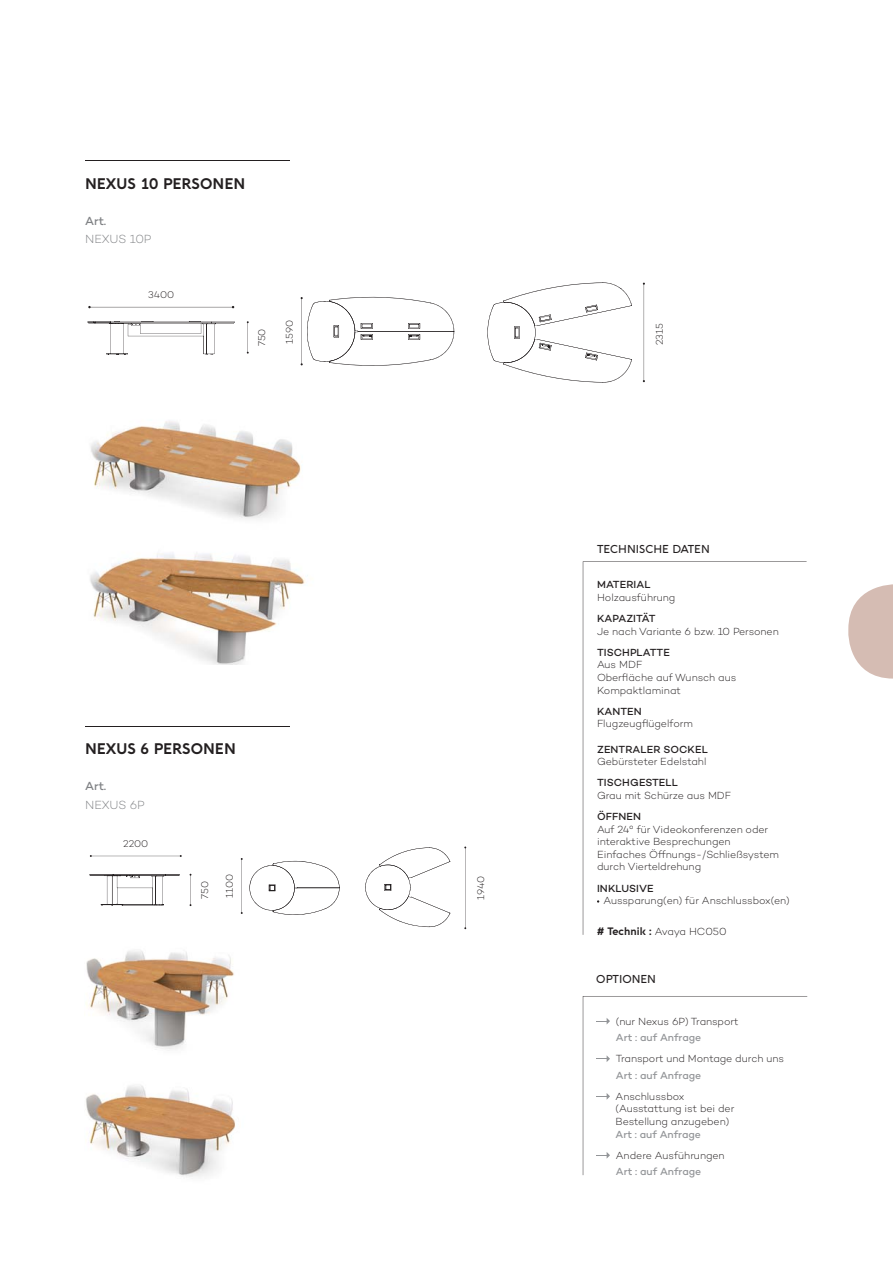
<style>
.page{position:relative;width:893px;height:1263px;background:#fff}
.page>*{position:absolute;margin:0;border:0;box-sizing:border-box;transform-origin:0 0}
.t1{font:700 15px "Aquawax Pro";color:#231f20}
.t2{font:300 12px "Campton";color:#808285}
.t3{font:500 12px "Campton";letter-spacing:.005em;color:#808285}
.t4{font:500 11.25px "Aquawax Pro";color:#231f20}
.t5{font:300 10.5px/12.6px "Campton";color:#231f20}
.t6{font:500 10.5px "Campton";letter-spacing:.01em;color:#231f20}
.t7{font:500 10.5px "Campton";color:#939598}
.t8{font:300 9.9px "Campton";color:#231f20}
.s1{font-family:"Aquawax Pro";font-weight:700}
</style>
<div class="page">
<svg style="left:848px;top:584px;width:45px;height:95px"></svg>
<svg style="left:90px;top:855px;width:92px;height:2px"></svg>
<svg style="left:190px;top:874px;width:1px;height:32px"></svg>
<svg style="left:240px;top:858px;width:100px;height:57px"></svg>
<svg style="left:90px;top:874px;width:90px;height:31px"></svg>
<svg style="left:464px;top:846px;width:2px;height:83px"></svg>
<svg style="left:365px;top:847px;width:85px;height:80px"></svg>
<svg style="left:88px;top:322px;width:147px;height:32px"></svg>
<svg style="left:88px;top:306px;width:146px;height:2px"></svg>
<svg style="left:301px;top:296px;width:153px;height:70px"></svg>
<svg style="left:247px;top:321px;width:2px;height:33px"></svg>
<svg style="left:487px;top:282px;width:145px;height:101px"></svg>
<svg style="left:643px;top:283px;width:2px;height:99px"></svg>
<svg style="left:583px;top:561px;width:224px;height:374px"></svg>
<svg style="left:583px;top:996px;width:224px;height:179px"></svg>
<hr style="left:85px;top:161px;width:205px;height:1px;background:#231f20">
<hr style="left:85px;top:726px;width:205px;height:1px;background:#231f20">
<img style="left:86px;top:1085px;width:150px;height:92px">
<img style="left:91px;top:421px;width:210px;height:98px">
<img style="left:86px;top:950px;width:148px;height:101px">
<img style="left:90px;top:553px;width:218px;height:112px">
<h1 class="t1" style="left:85px;top:176px;width:162px">NEXUS 10 PERSONEN</h1>
<p class="t3" style="left:85px;top:216px;width:23px">Art.</p>
<p class="t2" style="left:85px;top:235px;width:68px">NEXUS 10P</p>
<p class="t8" style="left:148px;top:291px;width:28px">3400</p>
<p class="t8" style="left:258px;top:346px;width:19px;rotate:-90deg">750</p>
<p class="t8" style="left:286px;top:344px;width:26px;rotate:-90deg">1590</p>
<p class="t8" style="left:656px;top:345px;width:23px;rotate:-90deg">2315</p>
<p class="t4" style="left:597px;top:544px;width:114px">TECHNISCHE DATEN</p>
<h1 class="t1" style="left:85px;top:742px;width:152px">NEXUS 6 PERSONEN</h1>
<p class="t3" style="left:85px;top:781px;width:23px">Art.</p>
<p class="t2" style="left:85px;top:800px;width:61px">NEXUS 6P</p>
<p class="t8" style="left:123px;top:840px;width:27px">2200</p>
<p class="t8" style="left:201px;top:899px;width:19px;rotate:-90deg">750</p>
<p class="t8" style="left:226px;top:898px;width:26px;rotate:-90deg">1100</p>
<p class="t8" style="left:477px;top:900px;width:26px;rotate:-90deg">1940</p>
<p class="t6" style="left:597px;top:581px;width:55px">MATERIAL</p>
<p class="t5" style="left:597px;top:592px;width:80px">Holzausführung</p>
<p class="t6" style="left:597px;top:615px;width:60px">KAPAZITÄT</p>
<p class="t5" style="left:597px;top:626px;width:183px">Je nach Variante 6 bzw. 10 Personen</p>
<p class="t6" style="left:597px;top:648px;width:74px">TISCHPLATTE</p>
<p class="t5" style="left:597px;top:660px;width:141px">Aus MDF<br>Oberfläche auf Wunsch aus<br>Kompaktlaminat</p>
<p class="t6" style="left:597px;top:707px;width:46px">KANTEN</p>
<p class="t5" style="left:597px;top:719px;width:97px">Flugzeugflügelform</p>
<p class="t6" style="left:597px;top:745px;width:112px">ZENTRALER SOCKEL</p>
<p class="t5" style="left:597px;top:756px;width:111px">Gebürsteter Edelstahl</p>
<p class="t6" style="left:597px;top:779px;width:82px">TISCHGESTELL</p>
<p class="t5" style="left:597px;top:790px;width:136px">Grau mit Schürze aus MDF</p>
<p class="t6" style="left:597px;top:812px;width:45px">ÖFFNEN</p>
<p class="t5" style="left:597px;top:824px;width:183px">Auf 24° für Videokonferenzen oder interaktive Besprechungen<br>Einfaches Öffnungs-/Schließsystem durch Vierteldrehung</p>
<p class="t6" style="left:597px;top:884px;width:58px">INKLUSIVE</p>
<p class="t5" style="left:603px;top:895px;width:188px">Aussparung(en) für Anschlussbox(en)</p>
<p class="t5" style="left:597px;top:926px;width:131px"><span class="s1"># Technik :</span> Avaya HC050</p>
<p class="t4" style="left:596px;top:974px;width:61px">OPTIONEN</p>
<p class="t5" style="left:616px;top:1016px;width:124px">(nur Nexus 6P) Transport</p>
<p class="t7" style="left:616px;top:1033px;width:87px">Art : auf Anfrage</p>
<p class="t5" style="left:616px;top:1053px;width:170px">Transport und Montage durch uns</p>
<p class="t7" style="left:616px;top:1071px;width:87px">Art : auf Anfrage</p>
<p class="t5" style="left:616px;top:1091px;width:120px">Anschlussbox (Ausstattung ist bei der<br>Bestellung anzugeben)</p>
<p class="t7" style="left:616px;top:1130px;width:87px">Art : auf Anfrage</p>
<p class="t5" style="left:616px;top:1150px;width:110px">Andere Ausführungen</p>
<p class="t7" style="left:616px;top:1168px;width:87px">Art : auf Anfrage</p>
</div>
